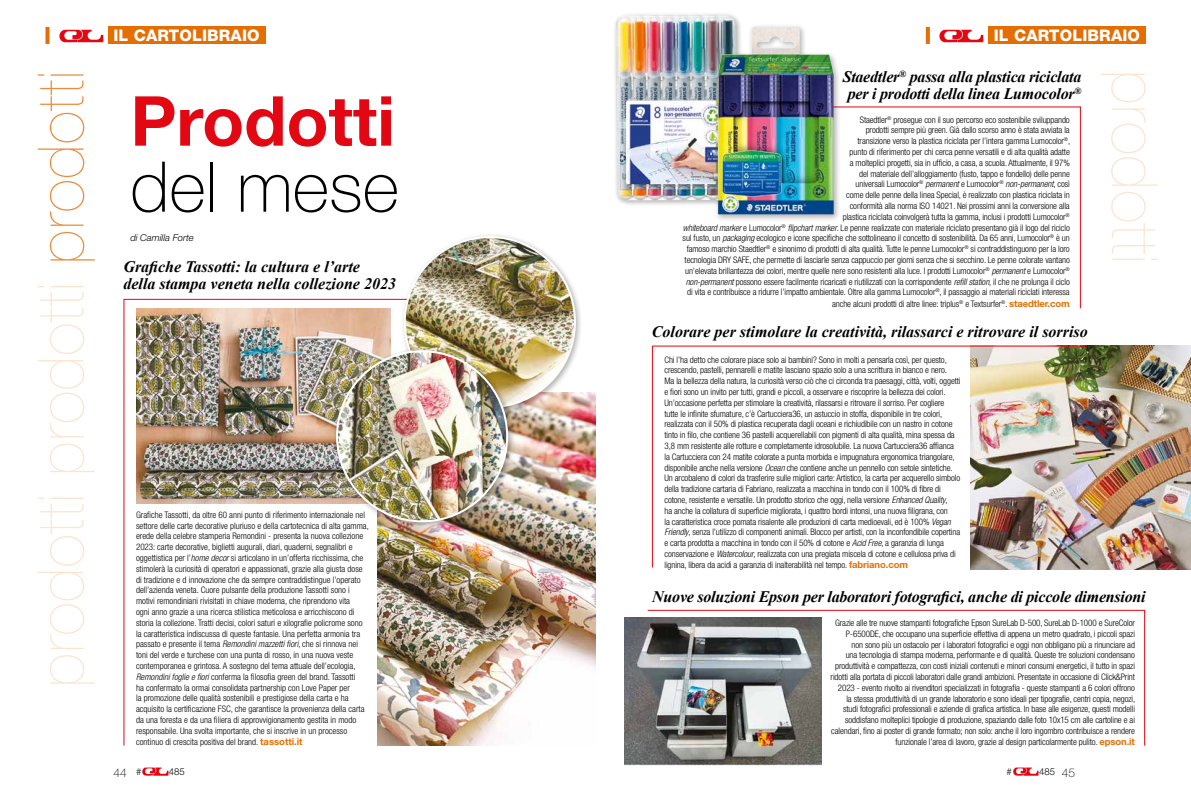
<style>
.page{position:relative;width:1191px;height:808px;background:#fff}
.page>*{position:absolute;margin:0;border:0;box-sizing:border-box;transform-origin:0 0}
.t1{font:100 70px "Helvetica Neue LT Std";color:#000}
.t2{font:700 69px "Helvetica Neue LT Std";color:#e30613}
.t3{font:200 64px "Helvetica Neue LT Std";letter-spacing:.005em;color:#fce4cf}
.t4{font:italic 700 16px/17px "Times New Roman";letter-spacing:-.015em;color:#000}
.t5{font:800 16px "Helvetica Neue LT Std";letter-spacing:.01em;color:#fff}
.t6{font:100 12px "Helvetica Neue";color:#000}
.t7{font:italic 300 9.5px "Helvetica Neue LT Std";color:#000}
.t8{font:300 9.5px "Helvetica Neue LT Std";color:#000}
.t9{font:300 condensed 9px/10.8px "Helvetica Neue LT Std";letter-spacing:-.01em;color:#000}
.s1{color:#eb8c3c}
.s2{font-style:italic}
.s3{font-weight:700;font-stretch:normal;font-size:9.5px;color:#e56e02}
.s4{font-family:"Helvetica Neue";font-weight:100;font-size:12px}
</style>
<div class="page">
<div style="left:108px;top:27px;width:157px;height:17px;background:#e56e02"></div>
<img style="left:60px;top:29px;width:44px;height:13px">
<svg style="left:45px;top:27px;width:4px;height:17px"></svg>
<div style="left:988px;top:27px;width:157px;height:17px;background:#e56e02"></div>
<img style="left:940px;top:29px;width:44px;height:13px">
<svg style="left:926px;top:27px;width:4px;height:17px"></svg>
<img style="left:1013px;top:768px;width:26px;height:7px">
<img style="left:378px;top:393px;width:217px;height:353px">
<hr style="left:124px;top:299px;width:415px;height:1px;background:#e30613">
<hr style="left:124px;top:299px;width:1px;height:447px;background:#e30613">
<hr style="left:664px;top:107px;width:416px;height:1px;background:#e30613">
<hr style="left:1080px;top:107px;width:1px;height:201px;background:#e30613">
<img style="left:143px;top:768px;width:26px;height:7px">
<img style="left:136px;top:308px;width:254px;height:195px">
<div style="left:400px;top:233px;width:183px;height:182px;background:#000;opacity:.3"></div>
<img style="left:405px;top:237px;width:170px;height:170px;border-radius:85px">
<div style="left:332px;top:347px;width:183px;height:183px;background:#000;opacity:.3"></div>
<img style="left:337px;top:351px;width:170px;height:170px;border-radius:85px">
<hr style="left:647px;top:610px;width:498px;height:1px;background:#e30613">
<hr style="left:1144px;top:610px;width:1px;height:136px;background:#e30613">
<img style="left:625px;top:617px;width:196px;height:148px">
<div style="left:613px;top:11px;width:130px;height:196px;background:#000;opacity:.3"></div>
<img style="left:616px;top:14px;width:120px;height:186px">
<div style="left:714px;top:23px;width:127px;height:199px;background:#000;opacity:.3"></div>
<img style="left:718px;top:27px;width:115px;height:187px">
<img style="left:970px;top:346px;width:221px;height:223px">
<hr style="left:652px;top:346px;width:435px;height:1px;background:#e30613">
<hr style="left:652px;top:346px;width:1px;height:221px;background:#e30613">
<h3 class="t5" style="left:113px;top:26px;width:148px">IL CARTOLIBRAIO</h3>
<h3 class="t5" style="left:993px;top:26px;width:148px">IL CARTOLIBRAIO</h3>
<h3 class="t3" style="left:24px;top:687px;width:618px;rotate:-90deg">prodotti prodotti <span class="s1">prodotti</span></h3>
<h3 class="t4" style="left:842px;top:68px;width:240px;text-align:center">Staedtler<sup>®</sup> passa alla plastica riciclata per i prodotti della linea Lumocolor<sup>®</sup></h3>
<h3 class="t3" style="left:1171px;top:70px;width:195px;rotate:90deg">prodotti</h3>
<h2 class="t2" style="left:130px;top:78px;width:266px">Prodotti</h2>
<h1 class="t1" style="left:130px;top:147px;width:270px">del mese</h1>
<p class="t7" style="left:130px;top:232px;width:65px">di Camilla Forte</p>
<p class="t9" style="left:682px;top:114px;width:389px;text-align:right">Staedtler<sup>®</sup> prosegue con il suo percorso eco sostenibile sviluppando<br>prodotti sempre più green. Già dallo scorso anno è stata avviata la<br>transizione verso la plastica riciclata per l’intera gamma Lumocolor<sup>®</sup>,<br>punto di riferimento per chi cerca penne versatili e di alta qualità adatte<br>a molteplici progetti, sia in ufficio, a casa, a scuola. Attualmente, il 97%<br>del materiale dell’alloggiamento (fusto, tappo e fondello) delle penne<br>universali Lumocolor<sup>®</sup> <span class="s2">permanent</span> e Lumocolor<sup>®</sup> <span class="s2">non-permanent</span>, così<br>come delle penne della linea Special, è realizzato con plastica riciclata in<br>conformità alla norma ISO 14021. Nei prossimi anni la conversione alla<br>plastica riciclata coinvolgerà tutta la gamma, inclusi i prodotti Lumocolor<sup>®<br></sup><span class="s2">whiteboard marker</span> e Lumocolor<sup>®</sup> <span class="s2">flipchart marker</span>. Le penne realizzate con materiale riciclato presentano già il logo del riciclo sul fusto, un <span class="s2">packaging</span> ecologico e icone specifiche che sottolineano il concetto di sostenibilità. Da 65 anni, Lumocolor<sup>®</sup> è un famoso marchio Staedtler<sup>®</sup> e sinonimo di prodotti di alta qualità. Tutte le penne Lumocolor<sup>®</sup> si contraddistinguono per la loro tecnologia DRY SAFE, che permette di lasciarle senza cappuccio per giorni senza che si secchino. Le penne colorate vantano un’elevata brillantezza dei colori, mentre quelle nere sono resistenti alla luce. I prodotti Lumocolor<sup>®</sup> <span class="s2">permanent</span> e Lumocolor<sup>® </sup><span class="s2">non-permanent</span> possono essere facilmente ricaricati e riutilizzati con la corrispondente <span class="s2">refill station</span>, il che ne prolunga il ciclo di vita e contribuisce a ridurre l’impatto ambientale. Oltre alla gamma Lumocolor<sup>®</sup>, il passaggio ai materiali riciclati interessa anche alcuni prodotti di altre linee: triplus<sup>®</sup> e Textsurfer<sup>®</sup>. <span class="s3">staedtler.com</span></p>
<h3 class="t4" style="left:123px;top:258px;width:274px">Grafiche Tassotti: la cultura e l’arte<br>della stampa veneta nella collezione 2023</h3>
<h3 class="t4" style="left:652px;top:323px;width:437px">Colorare per stimolare la creatività, rilassarci e ritrovare il sorriso</h3>
<p class="t9" style="left:664px;top:354px;width:297px">Chi l’ha detto che colorare piace solo ai bambini? Sono in molti a pensarla così, per questo, crescendo, pastelli, pennarelli e matite lasciano spazio solo a una scrittura in bianco e nero.<br>Ma la bellezza della natura, la curiosità verso ciò che ci circonda tra paesaggi, città, volti, oggetti e fiori sono un invito per tutti, grandi e piccoli, a osservare e riscoprire la bellezza dei colori.<br>Un’occasione perfetta per stimolare la creatività, rilassarsi e ritrovare il sorriso. Per cogliere tutte le infinite sfumature, c’è Cartucciera36, un astuccio in stoffa, disponibile in tre colori, realizzata con il 50% di plastica recuperata dagli oceani e richiudibile con un nastro in cotone tinto in filo, che contiene 36 pastelli acquerellabili con pigmenti di alta qualità, mina spessa da 3,8 mm resistente alle rotture e completamente idrosolubile. La nuova Cartucciera36 affianca la Cartucciera con 24 matite colorate a punta morbida e impugnatura ergonomica triangolare, disponibile anche nella versione <span class="s2">Ocean</span> che contiene anche un pennello con setole sintetiche.<br>Un arcobaleno di colori da trasferire sulle migliori carte: Artistico, la carta per acquerello simbolo della tradizione cartaria di Fabriano, realizzata a macchina in tondo con il 100% di fibre di cotone, resistente e versatile. Un prodotto storico che oggi, nella versione <span class="s2">Enhanced Quality</span>,<br>ha anche la collatura di superficie migliorata, i quattro bordi intonsi, una nuova filigrana, con<br>la caratteristica croce pomata risalente alle produzioni di carta medioevali, ed è 100% <span class="s2">Vegan Friendly</span>, senza l’utilizzo di componenti animali. Blocco per artisti, con la inconfondibile copertina e carta prodotta a macchina in tondo con il 50% di cotone e <span class="s2">Acid Free</span>, a garanzia di lunga conservazione e <span class="s2">Watercolour</span>, realizzata con una pregiata miscela di cotone e cellulosa priva di lignina, libera da acidi a garanzia di inalterabilità nel tempo. <span class="s3">fabriano.com</span></p>
<p class="t9" style="left:136px;top:509px;width:234px">Grafiche Tassotti, da oltre 60 anni punto di riferimento internazionale nel settore delle carte decorative pluriuso e della cartotecnica di alta gamma, erede della celebre stamperia Remondini - presenta la nuova collezione 2023: carte decorative, biglietti augurali, diari, quaderni, segnalibri e oggettistica per l’<span class="s2">home decor</span> si articolano in un’offerta ricchissima, che stimolerà la curiosità di operatori e appassionati, grazie alla giusta dose di tradizione e d innovazione che da sempre contraddistingue l’operato dell’azienda veneta. Cuore pulsante della produzione Tassotti sono i motivi remondiniani rivisitati in chiave moderna, che riprendono vita<br>ogni anno grazie a una ricerca stilistica meticolosa e arricchiscono di storia la collezione. Tratti decisi, colori saturi e xilografie policrome sono la caratteristica indiscussa di queste fantasie. Una perfetta armonia tra passato e presente il tema <span class="s2">Remondini mazzetti fiori</span>, che si rinnova nei toni del verde e turchese con una punta di rosso, in una nuova veste contemporanea e grintosa. A sostegno del tema attuale dell’ecologia, <span class="s2">Remondini foglie e fiori</span> conferma la filosofia green del brand. Tassotti<br>ha confermato la ormai consolidata partnership con Love Paper per<br>la promozione delle qualità sostenibili e prestigiose della carta e ha acquisito la certificazione FSC, che garantisce la provenienza della carta da una foresta e da una filiera di approvvigionamento gestita in modo responsabile. Una svolta importante, che si inscrive in un processo continuo di crescita positiva del brand. <span class="s3">tassotti.it</span></p>
<h3 class="t4" style="left:652px;top:587px;width:495px">Nuove soluzioni Epson per laboratori fotografici, anche di piccole dimensioni</h3>
<p class="t9" style="left:830px;top:617px;width:306px;text-align:right">Grazie alle tre nuove stampanti fotografiche Epson SureLab D-500, SureLab D-1000 e SureColor P-6500DE, che occupano una superficie effettiva di appena un metro quadrato, i piccoli spazi<br>non sono più un ostacolo per i laboratori fotografici e oggi non obbligano più a rinunciare ad<br>una tecnologia di stampa moderna, performante e di qualità. Queste tre soluzioni condensano produttività e compattezza, con costi iniziali contenuti e minori consumi energetici, il tutto in spazi ridotti alla portata di piccoli laboratori dalle grandi ambizioni. Presentate in occasione di Click&amp;Print 2023 - evento rivolto ai rivenditori specializzati in fotografia - queste stampanti a 6 colori offrono la stessa produttività di un grande laboratorio e sono ideali per tipografie, centri copia, negozi, studi fotografici professionali e aziende di grafica artistica. In base alle esigenze, questi modelli soddisfano molteplici tipologie di produzione, spaziando dalle foto 10x15 cm alle cartoline e ai calendari, fino ai poster di grande formato; non solo: anche il loro ingombro contribuisce a rendere funzionale l’area di lavoro, grazie al design particolarmente pulito. <span class="s3">epson.it</span></p>
<h3 class="t6" style="left:113px;top:765px;width:29px">44 <sup>#</sup></h3>
<p class="t8" style="left:169px;top:765px;width:17px">485</p>
<p class="t8" style="left:1006px;top:765px;width:7px">#</p>
<p class="t8" style="left:1039px;top:765px;width:38px">485 <span class="s4">45</span></p>
</div>
